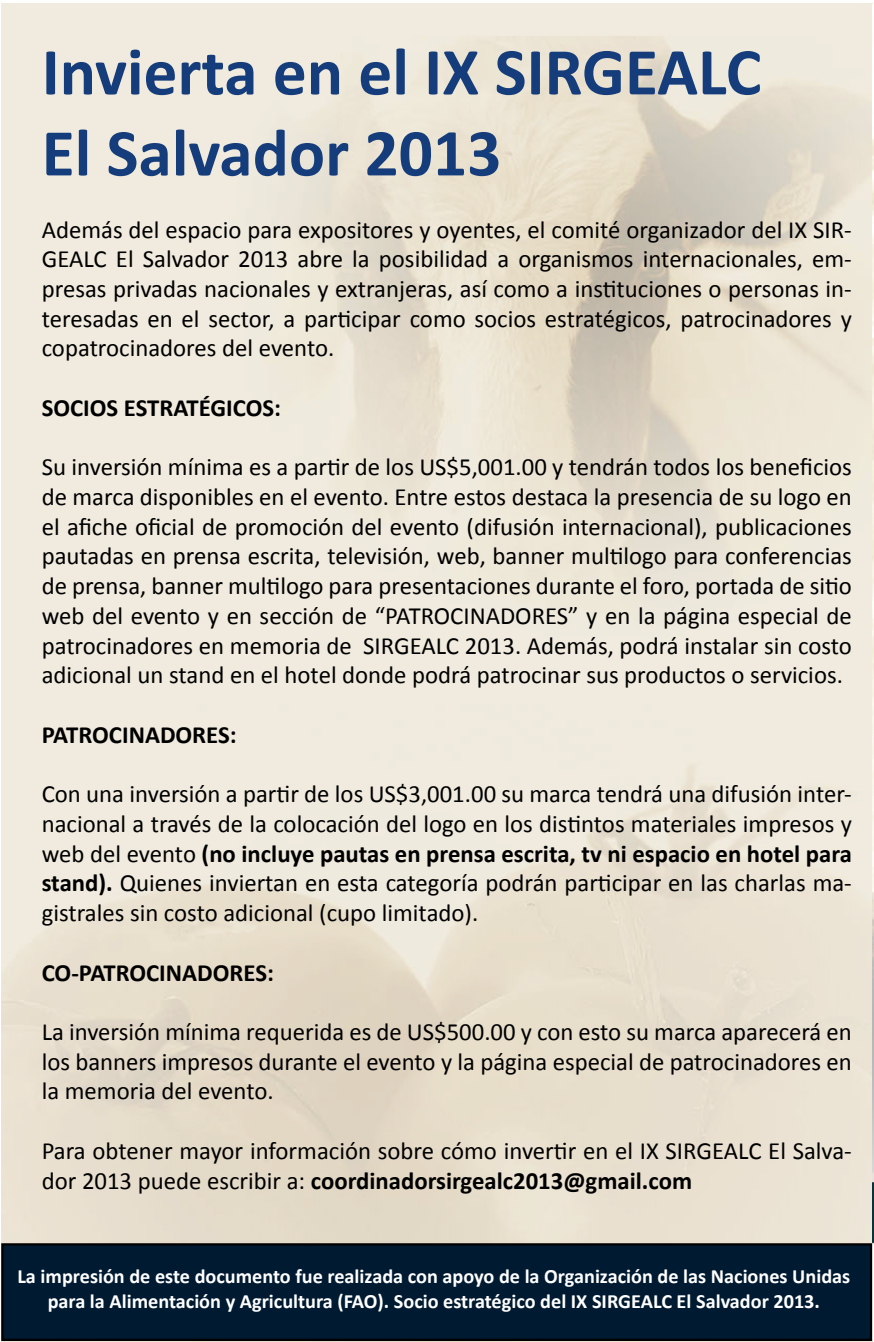
<style>
.page{position:relative;width:874px;height:1342px;background:#fff}
.page>*{position:absolute;margin:0;border:0;box-sizing:border-box;transform-origin:0 0}
.t1{font:700 67.5px "Calibri";color:#163d7b}
.t2{font:24.75px/29.7px "Calibri";color:#000;text-align:justify}
.t3{font:700 24.75px "Calibri";color:#000}
.t4{font:700 20.25px/24.3px "Calibri";color:#fff;text-align:center}
.s1{font-weight:700}
</style>
<div class="page">
<img style="left:1px;top:3px;width:873px;height:1337px">
<div style="left:2px;top:1244px;width:869px;height:95px;background:#001a31"></div>
<div style="left:1px;top:1242px;width:871px;height:98px;border:2px solid #000"></div>
<p class="t1" style="left:42px;top:29px;width:721px">Invierta en el IX SIRGEALC</p>
<p class="t1" style="left:42px;top:110px;width:461px">El Salvador 2013</p>
<p class="t2" style="left:42px;top:214px;width:812px">Además del espacio para expositores y oyentes, el comité organizador del IX SIR-GEALC El Salvador 2013 abre la posibilidad a organismos internacionales, em&shy;presas privadas nacionales y extranjeras, así como a instituciones o personas in&shy;teresadas en el sector, a participar como socios estratégicos, patrocinadores y copatrocinadores del evento.</p>
<p class="t3" style="left:42px;top:392px;width:241px">SOCIOS ESTRATÉGICOS:</p>
<p class="t2" style="left:42px;top:452px;width:812px">Su inversión mínima es a partir de los US$5,001.00 y tendrán todos los beneficios de marca disponibles en el evento. Entre estos destaca la presencia de su logo en el afiche oficial de promoción del evento (difusión internacional), publicaciones pautadas en prensa escrita, televisión, web, banner multilogo para conferencias de prensa, banner multilogo para presentaciones durante el foro, portada de sitio web del evento y en sección de “PATROCINADORES” y en la página especial de patrocinadores en memoria de SIRGEALC 2013. Además, podrá instalar sin costo adicional un stand en el hotel donde podrá patrocinar sus productos o servicios.</p>
<p class="t3" style="left:42px;top:718px;width:196px">PATROCINADORES:</p>
<p class="t2" style="left:42px;top:779px;width:812px">Con una inversión a partir de los US$3,001.00 su marca tendrá una difusión inter&shy;nacional a través de la colocación del logo en los distintos materiales impresos y web del evento <span class="s1">(no incluye pautas en prensa escrita, tv ni espacio en hotel para stand).</span> Quienes inviertan en esta categoría podrán participar en las charlas ma&shy;gistrales sin costo adicional (cupo limitado).</p>
<p class="t3" style="left:42px;top:956px;width:234px">CO-PATROCINADORES:</p>
<p class="t2" style="left:42px;top:1016px;width:812px">La inversión mínima requerida es de US$500.00 y con esto su marca aparecerá en los banners impresos durante el evento y la página especial de patrocinadores en la memoria del evento.</p>
<p class="t2" style="left:42px;top:1135px;width:811px">Para obtener mayor información sobre cómo invertir en el IX SIRGEALC El Salva&shy;dor 2013 puede escribir a: <span class="s1">coordinadorsirgealc2013@gmail.com</span></p>
<p class="t4" style="left:17px;top:1264px;width:834px">La impresión de este documento fue realizada con apoyo de la Organización de las Naciones Unidas para la Alimentación y Agricultura (FAO). Socio estratégico del IX SIRGEALC El Salvador 2013.</p>
</div>
